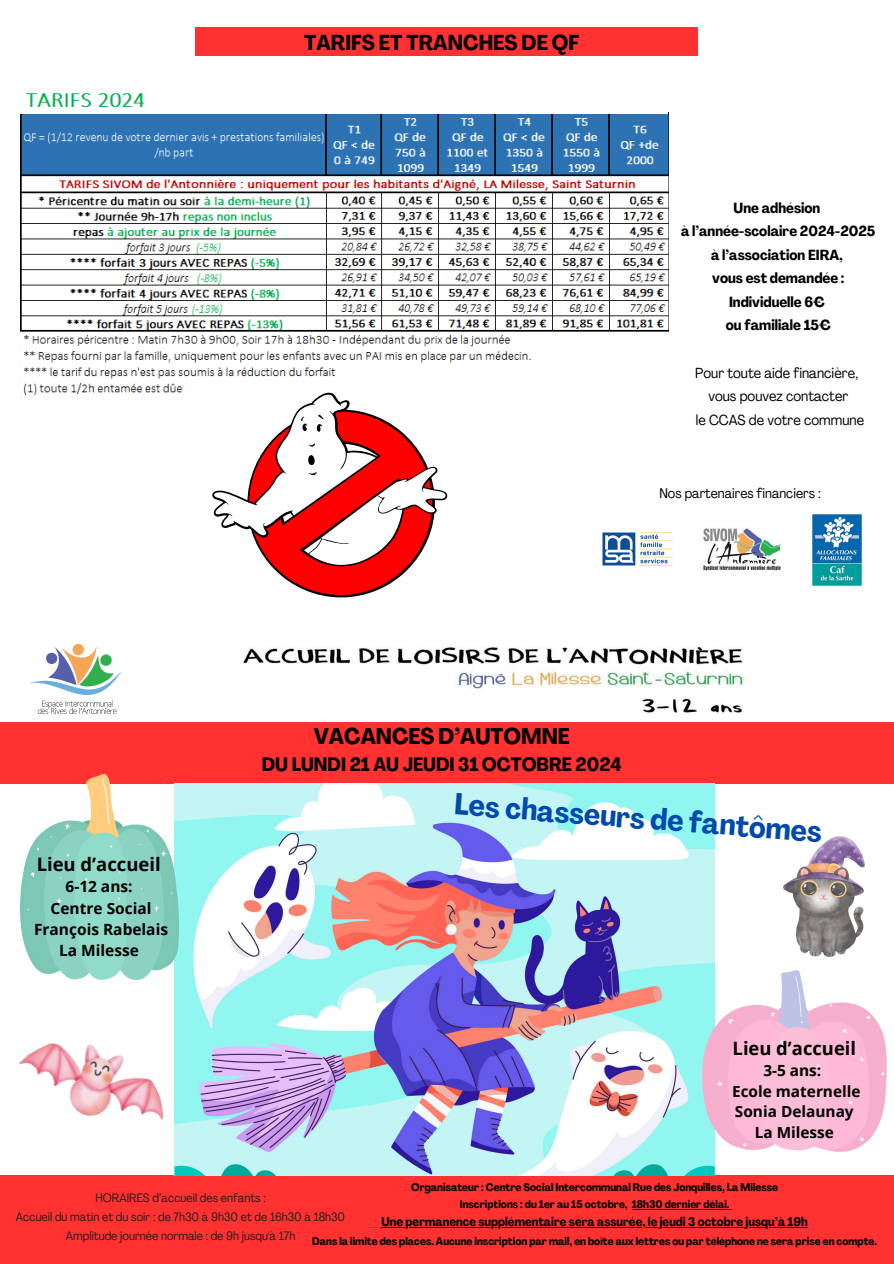
<style>
.page{position:relative;width:894px;height:1264px;background:#fff}
.page>*{position:absolute;margin:0;border:0;box-sizing:border-box;transform-origin:0 0}
.t1{font:700 condensed 29.85px "Agrandir";color:#004aad}
.t2{font:700 condensed 22.5px "Agrandir";color:#000}
.t3{font:700 condensed 21.3px "Agrandir";color:#050708}
.t4{font:700 condensed 19.05px "Agrandir";color:#000}
.t5{font:700 18.45px "Open Sans";color:#000}
.t6{font:700 18.3px "Open Sans";color:#000}
.t7{font:700 15.45px/21.3px "Open Sans";color:#000;text-align:center}
.t8{font:700 15.3px/20.7px "Open Sans";color:#000;text-align:center}
.t9{font:700 condensed 14.4px/23.5px "Agrandir";color:#010000;text-align:center}
.t10{font:condensed 14.4px/23.5px "Agrandir";color:#010000;text-align:center}
.t11{font:condensed 13.8px "Agrandir";color:#000}
.t12{font:700 condensed 12.3px "Agrandir";color:#050708}
.t13{font:condensed 12px "Agrandir";color:#231f20}
.t14{font:700 condensed 10.8px "Agrandir";color:#000}
.t15{font:700 condensed 10.8px "Agrandir";color:#050708}
</style>
<div class="page">
<img style="left:602px;top:532px;width:71px;height:34px">
<img style="left:703px;top:526px;width:79px;height:45px">
<img style="left:812px;top:514px;width:49px;height:71px">
<div style="left:0;top:1175px;width:893px;height:88px;background:#ff3131"></div>
<img style="left:32px;top:645px;width:88px;height:69px">
<img style="left:243px;top:647px;width:500px;height:66px">
<div style="left:0;top:722px;width:893px;height:61px;background:#ff3131"></div>
<div style="left:195px;top:27px;width:502px;height:28px;background:#ff3131"></div>
<img style="left:20px;top:93px;width:648px;height:304px">
<div style="left:313px;top:379px;width:367px;height:27px;background:#fff"></div>
<div style="left:145px;top:86px;width:523px;height:28px;background:#fff"></div>
<div style="left:17px;top:82px;width:9px;height:32px;background:#fff"></div>
<div style="left:22px;top:108px;width:124px;height:6px;background:#fff"></div>
<svg style="left:212px;top:392px;width:235px;height:205px"></svg>
<img style="left:175px;top:783px;width:538px;height:392px">
<img style="left:702px;top:970px;width:184px;height:181px">
<img style="left:20px;top:775px;width:159px;height:204px">
<img style="left:19px;top:1042px;width:145px;height:78px">
<img style="left:783px;top:836px;width:81px;height:120px">
<hr style="left:631px;top:1208px;width:98px;height:1px;background:#050708">
<hr style="left:381px;top:1226px;width:426px;height:1px;background:#050708">
<h4 class="t3" style="left:304px;top:34px;width:277px">TARIFS ET TRANCHES DE QF</h4>
<p class="t9" style="left:681px;top:197px;width:196px">Une adhésion<br>à l’année-scolaire 2024-2025 à l’association EIRA,<br>vous est demandée :<br>Individuelle 6€<br>ou familiale 15€</p>
<h3 class="t10" style="left:695px;top:362px;width:170px">Pour toute aide financière, vous pouvez contacter<br>le CCAS de votre commune</h3>
<p class="t11" style="left:659px;top:487px;width:163px">Nos partenaires financiers :</p>
<p class="t2" style="left:313px;top:726px;width:257px">VACANCES D’AUTOMNE</p>
<p class="t4" style="left:262px;top:756px;width:361px">DU LUNDI 21 AU JEUDI 31 OCTOBRE 2024</p>
<p class="t5" style="left:37px;top:851px;width:126px">Lieu d’accueil</p>
<p class="t7" style="left:34px;top:875px;width:135px">6-12 ans:<br>Centre Social<br>François Rabelais<br>La Milesse</p>
<p class="t1" style="left:455px;top:793px;width:370px;rotate:4deg">Les chasseurs de fantômes</p>
<p class="t6" style="left:732px;top:1034px;width:125px">Lieu d’accueil</p>
<p class="t8" style="left:731px;top:1059px;width:130px">3-5 ans:<br>Ecole maternelle<br>Sonia Delaunay<br>La Milesse</p>
<p class="t14" style="left:411px;top:1182px;width:368px">Organisateur : Centre Social Intercommunal Rue des Jonquilles, La Milesse</p>
<p class="t15" style="left:459px;top:1199px;width:271px">Inscriptions : du 1er au 15 octobre, 18h30 dernier délai.</p>
<h1 class="t12" style="left:381px;top:1216px;width:427px">Une permanence supplémentaire sera assurée, le jeudi 3 octobre jusqu’à 19h</h1>
<p class="t14" style="left:312px;top:1236px;width:566px">Dans la limite des places. Aucune inscription par mail, en boîte aux lettres ou par téléphone ne sera prise en compte.</p>
<h4 class="t13" style="left:95px;top:1192px;width:172px">HORAIRES d’accueil des enfants :</h4>
<p class="t13" style="left:16px;top:1211px;width:330px">Accueil du matin et du soir : de 7h30 à 9h30 et de 16h30 à 18h30</p>
<p class="t13" style="left:66px;top:1230px;width:231px">Amplitude journée normale : de 9h jusqu'à 17h</p>
</div>
